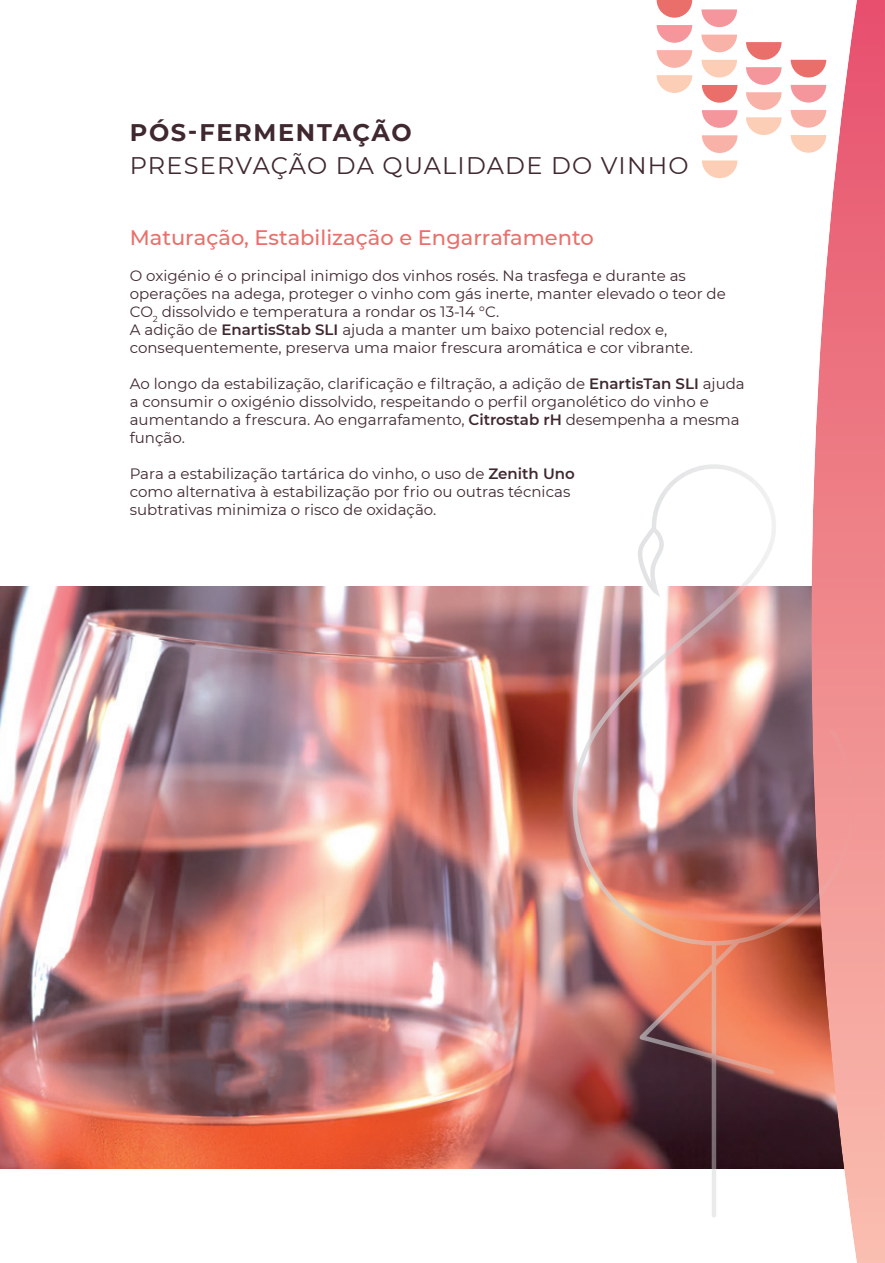
<style>
.page{position:relative;width:885px;height:1263px;background:#fff}
.page>*{position:absolute;margin:0;border:0;box-sizing:border-box;transform-origin:0 0}
.t1{font:24px "Montserrat";letter-spacing:.05em;color:#40282f}
.t2{font:700 24px "Montserrat";letter-spacing:.07em;color:#40282f}
.t3{font:500 21px "Montserrat";color:#ea6f6b}
.t4{font:15px/18px "Montserrat";color:#40282f}
.s1{font-weight:600}
</style>
<div class="page">
<img style="left:0;top:587px;width:572px;height:581px">
<svg style="left:656px;top:75px;width:36px;height:18px"></svg>
<svg style="left:656px;top:50px;width:36px;height:18px"></svg>
<svg style="left:656px;top:25px;width:36px;height:18px"></svg>
<svg style="left:656px;top:0;width:36px;height:18px"></svg>
<svg style="left:702px;top:160px;width:35px;height:18px"></svg>
<svg style="left:702px;top:135px;width:35px;height:18px"></svg>
<svg style="left:702px;top:110px;width:35px;height:18px"></svg>
<svg style="left:701px;top:85px;width:36px;height:18px"></svg>
<svg style="left:701px;top:60px;width:36px;height:17px"></svg>
<svg style="left:701px;top:35px;width:36px;height:17px"></svg>
<svg style="left:701px;top:9px;width:36px;height:18px"></svg>
<svg style="left:790px;top:135px;width:21px;height:18px"></svg>
<svg style="left:790px;top:110px;width:21px;height:18px"></svg>
<svg style="left:790px;top:85px;width:21px;height:18px"></svg>
<svg style="left:790px;top:60px;width:21px;height:17px"></svg>
<svg style="left:746px;top:117px;width:35px;height:18px"></svg>
<svg style="left:746px;top:92px;width:35px;height:18px"></svg>
<svg style="left:746px;top:67px;width:35px;height:18px"></svg>
<svg style="left:746px;top:42px;width:35px;height:18px"></svg>
<svg style="left:811px;top:0;width:73px;height:1263px"></svg>
<img style="left:572px;top:464px;width:283px;height:753px">
<h1 class="t2" style="left:130px;top:115px;width:283px">PÓS-FERMENTAÇÃO</h1>
<h1 class="t1" style="left:130px;top:153px;width:560px">PRESERVAÇÃO DA QUALIDADE DO VINHO</h1>
<h2 class="t3" style="left:130px;top:227px;width:465px">Maturação, Estabilização e Engarrafamento</h2>
<p class="t4" style="left:130px;top:267px;width:597px">O oxigénio é o principal inimigo dos vinhos rosés. Na trasfega e durante as operações na adega, proteger o vinho com gás inerte, manter elevado o teor de CO<sub>2</sub> dissolvido e temperatura a rondar os 13-14 °C.<br>A adição de <span class="s1">EnartisStab SLI</span> ajuda a manter um baixo potencial redox e, consequentemente, preserva uma maior frescura aromática e cor vibrante.</p>
<p class="t4" style="left:130px;top:374px;width:616px">Ao longo da estabilização, clarificação e filtração, a adição de <span class="s1">EnartisTan SLI</span> ajuda a consumir o oxigénio dissolvido, respeitando o perfil organolético do vinho e aumentando a frescura. Ao engarrafamento, <span class="s1">Citrostab rH</span> desempenha a mesma função.</p>
<p class="t4" style="left:130px;top:465px;width:446px">Para a estabilização tartárica do vinho, o uso de <span class="s1">Zenith Uno </span>como alternativa à estabilização por frio ou outras técnicas subtrativas minimiza o risco de oxidação.</p>
</div>
